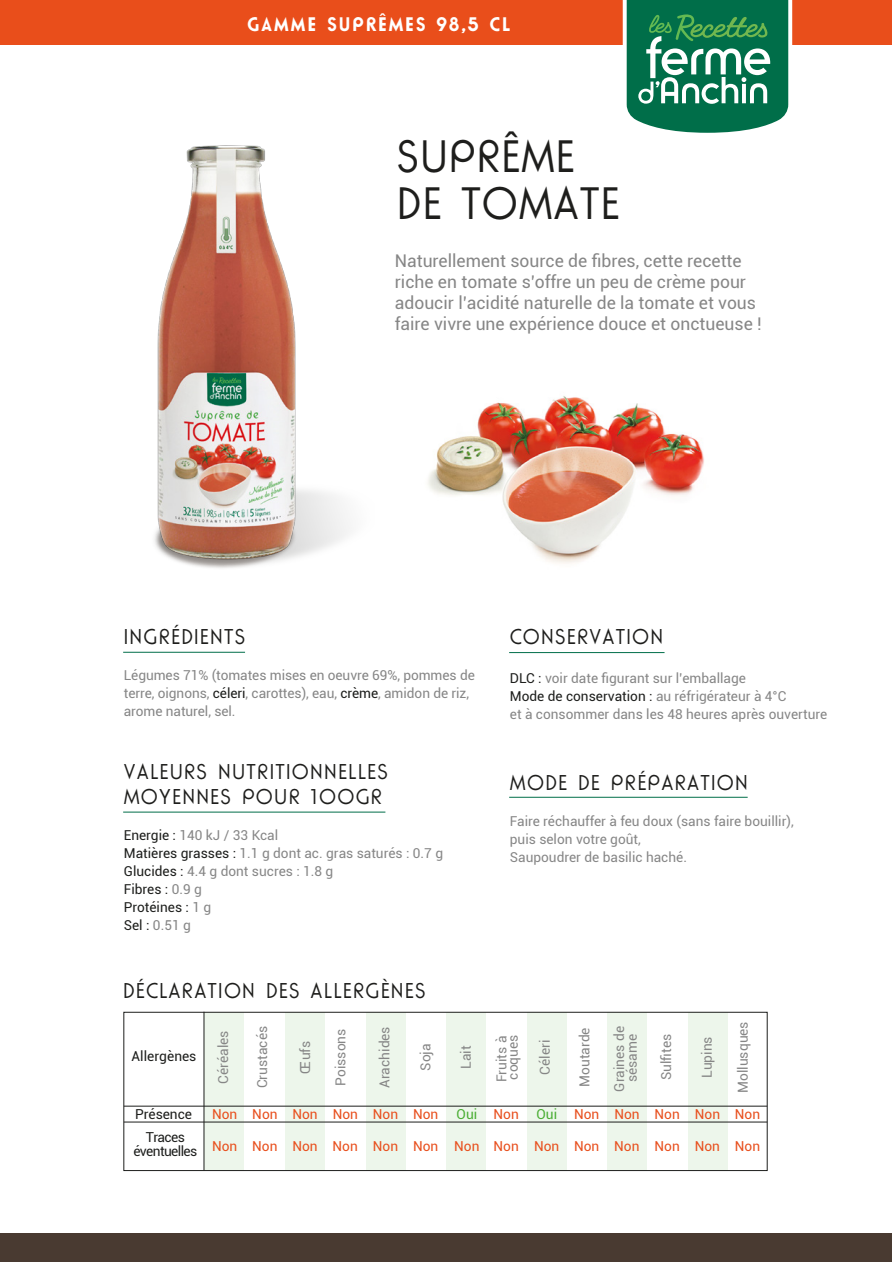
<style>
.page{position:relative;width:893px;height:1263px;background:#fff}
.page>*{position:absolute;margin:0;border:0;box-sizing:border-box;transform-origin:0 0}
.t1{font:300 44.55px/47px "Ronda IT Cby BT";letter-spacing:.02em;color:#1e1e1c}
.t2{font:300 21px/25.2px "Ronda IT Cby BT";letter-spacing:.06em;color:#1e1e1c}
.t3{font:700 19.35px "Ronda IT Cby BT";letter-spacing:.08em;color:#fff}
.t4{font:17.55px/21px "Roboto";color:#868686}
.t5{font:13.8px/11.2px "Roboto";color:#868686}
.t6{font:13.8px "Roboto";color:#e84f1d}
.t7{font:13.8px/22.8px "Roboto";letter-spacing:-.005em;color:#1d1e1c;text-align:center}
.t8{font:13.8px "Roboto";letter-spacing:-.045em;color:#1d1e1c}
.t9{font:13.8px "Roboto";color:#49ad33}
.t10{font:13.65px/18px "Roboto";color:#868686}
.s1{color:#1d1e1c}
.s2{color:#e84f1d}
.s3{color:#49ad33}
</style>
<div class="page">
<div style="left:0;top:0;width:892px;height:45px;background:#e94e1b"></div>
<div style="left:0;top:1233px;width:892px;height:29px;background:#493a31"></div>
<img style="left:152px;top:145px;width:174px;height:425px">
<svg style="left:623px;top:0;width:169px;height:133px"></svg>
<img style="left:428px;top:396px;width:276px;height:168px">
<div style="left:205px;top:1012px;width:39px;height:159px;background:#edf6eb"></div>
<div style="left:285px;top:1012px;width:40px;height:159px;background:#edf6eb"></div>
<div style="left:366px;top:1012px;width:39px;height:159px;background:#edf6eb"></div>
<div style="left:446px;top:1012px;width:40px;height:159px;background:#edf6eb"></div>
<div style="left:527px;top:1012px;width:39px;height:159px;background:#edf6eb"></div>
<div style="left:607px;top:1012px;width:40px;height:159px;background:#edf6eb"></div>
<div style="left:688px;top:1012px;width:40px;height:159px;background:#edf6eb"></div>
<hr style="left:124px;top:1106px;width:643px;height:1px;background:#1d1e1c">
<hr style="left:124px;top:1122px;width:643px;height:1px;background:#1d1e1c">
<div style="left:124px;top:1012px;width:643px;height:159px;border:1px solid #1d1e1c"></div>
<hr style="left:204px;top:1012px;width:1px;height:158px;background:#1d1e1c">
<hr style="left:123px;top:652px;width:122px;height:1px;background:#006e49">
<hr style="left:123px;top:812px;width:262px;height:1px;background:#006e49">
<hr style="left:509px;top:797px;width:239px;height:1px;background:#006e49">
<hr style="left:509px;top:652px;width:155px;height:1px;background:#006e49">
<h3 class="t3" style="left:247px;top:12px;width:264px">GAMME SUPRÊMES 98,5 CL</h3>
<h1 class="t1" style="left:397px;top:132px;width:224px">SUPRÊME<br>DE TOMATE</h1>
<p class="t4" style="left:395px;top:250px;width:369px">Naturellement source de fibres, cette recette riche en tomate s’offre un peu de crème pour adoucir l’acidité naturelle de la tomate et vous faire vivre une expérience douce et onctueuse !</p>
<h2 class="t2" style="left:124px;top:624px;width:123px">INGRÉDIENTS</h2>
<p class="t10" style="left:124px;top:666px;width:353px">Légumes 71% (tomates mises en oeuvre 69%, pommes de terre, oignons, <span class="s1">céleri</span>, carottes), eau, <span class="s1">crème</span>, amidon de riz, arome naturel, sel.</p>
<h2 class="t2" style="left:124px;top:758px;width:266px">VALEURS NUTRITIONNELLES<br>MOYENNES POUR 100GR</h2>
<p class="t10" style="left:124px;top:825px;width:321px"><span class="s1">Energie :</span> 140 kJ / 33 Kcal<br><span class="s1">Matières grasses :</span> 1.1 g dont ac. gras saturés : 0.7 g<br><span class="s1">Glucides :</span> 4.4 g dont sucres : 1.8 g<br><span class="s1">Fibres :</span> 0.9 g<br><span class="s1">Protéines :</span> 1 g<br><span class="s1">Sel :</span> 0.51 g</p>
<h2 class="t2" style="left:123px;top:977px;width:304px">DÉCLARATION DES ALLERGÈNES</h2>
<h2 class="t2" style="left:510px;top:624px;width:155px">CONSERVATION</h2>
<p class="t10" style="left:510px;top:669px;width:319px"><span class="s1">DLC :</span> voir date figurant sur l’emballage<br><span class="s1">Mode de conservation :</span> au réfrigérateur à 4°C<br>et à consommer dans les 48 heures après ouverture</p>
<h2 class="t2" style="left:510px;top:770px;width:239px">MODE DE PRÉPARATION</h2>
<p class="t10" style="left:510px;top:811px;width:285px">Faire réchauffer à feu doux (sans faire bouillir), puis selon votre goût,<br>Saupoudrer de basilic haché.</p>
<p class="t7" style="left:132px;top:1044px;width:66px">Allergènes</p>
<p class="t7" style="left:135px;top:1102px;width:58px">Présence<br>Traces</p>
<p class="t8" style="left:133px;top:1142px;width:65px">éventuelles</p>
<p class="t5" style="left:217px;top:1084px;width:55px;rotate:-90deg">Céréales</p>
<p class="t5" style="left:256px;top:1088px;width:64px;rotate:-90deg">Crustacés</p>
<p class="t5" style="left:299px;top:1073px;width:34px;rotate:-90deg">Œufs</p>
<p class="t5" style="left:335px;top:1086px;width:59px;rotate:-90deg">Poissons</p>
<p class="t5" style="left:378px;top:1088px;width:63px;rotate:-90deg">Arachides</p>
<p class="t5" style="left:420px;top:1071px;width:29px;rotate:-90deg">Soja</p>
<p class="t5" style="left:460px;top:1069px;width:25px;rotate:-90deg">Lait</p>
<p class="t5" style="left:495px;top:1082px;width:49px;rotate:-90deg">Fruits à coques</p>
<p class="t5" style="left:539px;top:1074px;width:36px;rotate:-90deg">Céleri</p>
<p class="t5" style="left:612px;top:1092px;width:67px;line-height:12.6px;text-align:center;rotate:-90deg">Graines de sésame</p>
<p class="t5" style="left:578px;top:1087px;width:61px;rotate:-90deg">Moutarde</p>
<p class="t5" style="left:660px;top:1080px;width:48px;rotate:-90deg">Sulfites</p>
<p class="t5" style="left:701px;top:1078px;width:43px;rotate:-90deg">Lupins</p>
<p class="t5" style="left:737px;top:1093px;width:73px;rotate:-90deg">Mollusques</p>
<p class="t6" style="left:212px;top:1104px;width:228px">Non Non Non Non Non Non</p>
<p class="t9" style="left:457px;top:1104px;width:64px">Oui <span class="s2">Non</span></p>
<p class="t6" style="left:536px;top:1104px;width:225px"><span class="s3">Oui</span> Non Non Non Non Non</p>
<p class="t6" style="left:212px;top:1137px;width:550px">Non Non Non Non Non Non Non Non Non Non Non Non Non Non</p>
</div>
